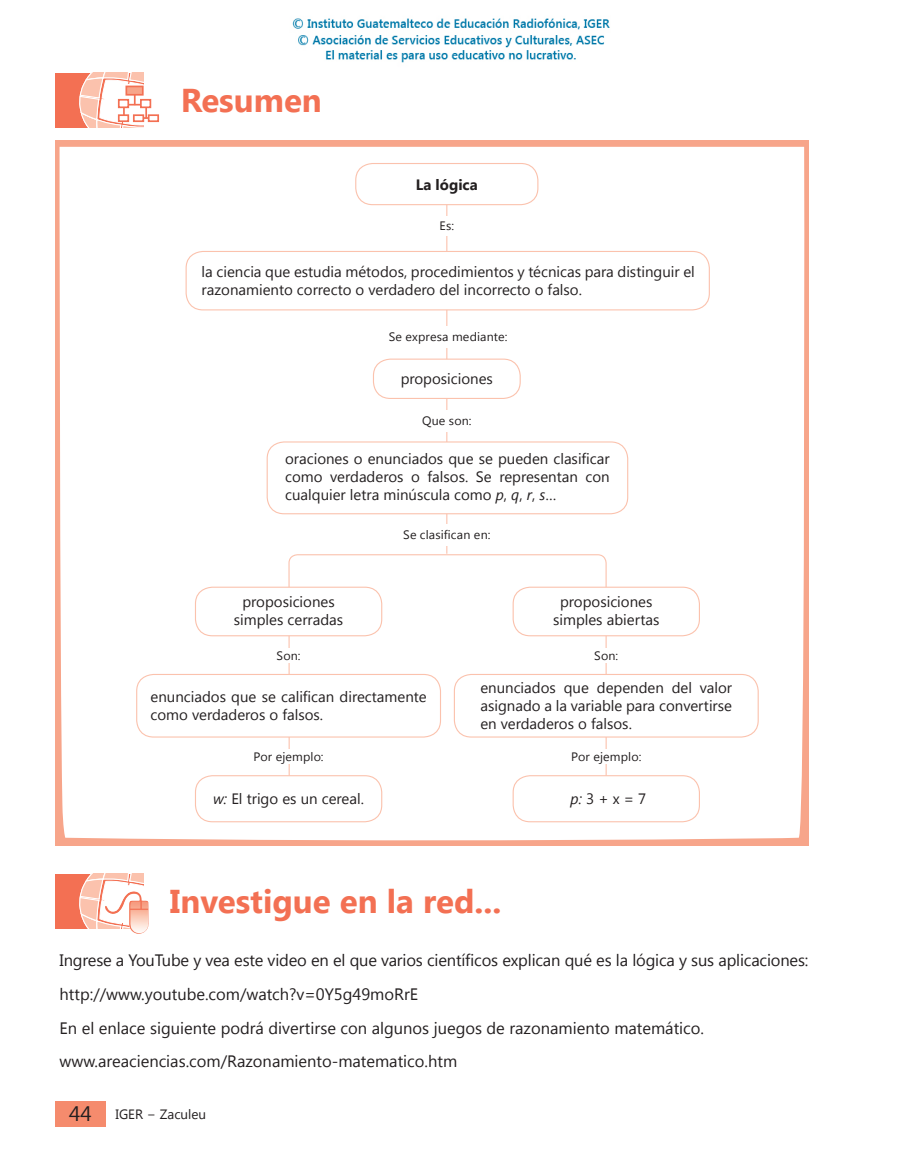
<style>
.page{position:relative;width:902px;height:1161px;background:#fff}
.page>*{position:absolute;margin:0;border:0;box-sizing:border-box;transform-origin:0 0}
.t1{font:700 33px "Segoe UI";color:#f37053}
.t2{font:16.5px/33.8px "Segoe UI";color:#231f20}
.t3{font:15px/18px "Segoe UI";color:#231f20;text-align:justify}
.t4{font:700 15px "Segoe UI";color:#231f20}
.t5{font:13.5px "Segoe UI";color:#231f20}
.t6{font:12.15px "Segoe UI";letter-spacing:.015em;color:#231f20}
.s1{font-style:italic}
.s2{font-size:21px}
</style>
<div class="page">
<div style="left:55px;top:140px;width:753px;height:705px;background:#f7a58a"></div>
<div style="left:60px;top:147px;width:745px;height:694px;background:#fff"></div>
<div style="left:55px;top:874px;width:89px;height:55px;background:#f37053"></div>
<svg style="left:79px;top:874px;width:65px;height:55px;background:#fbcdbf"></svg>
<img style="left:105px;top:891px;width:33px;height:23px">
<div style="left:288px;top:554px;width:319px;height:239px;background:#fff"></div>
<div style="left:222px;top:648px;width:133px;height:15px;background:#fff"></div>
<div style="left:539px;top:648px;width:133px;height:15px;background:#fff"></div>
<div style="left:222px;top:749px;width:133px;height:15px;background:#fff"></div>
<div style="left:539px;top:749px;width:133px;height:15px;background:#fff"></div>
<div style="left:195px;top:776px;width:186px;height:46px;background:#fff;border-radius:17px"></div>
<div style="left:195px;top:775px;width:187px;height:47px;border:1px solid #fbc2ad;border-radius:17px"></div>
<div style="left:513px;top:776px;width:186px;height:46px;background:#fff;border-radius:17px"></div>
<div style="left:512px;top:775px;width:188px;height:47px;border:1px solid #fbc2ad;border-radius:17px"></div>
<hr style="left:446px;top:171px;width:1px;height:383px;background:#fbc2ad">
<div style="left:394px;top:216px;width:105px;height:20px;background:#fff"></div>
<div style="left:358px;top:326px;width:180px;height:21px;background:#fff"></div>
<div style="left:368px;top:410px;width:157px;height:22px;background:#fff"></div>
<div style="left:368px;top:524px;width:157px;height:22px;background:#fff"></div>
<div style="left:356px;top:163px;width:182px;height:42px;background:#fff;border-radius:17px"></div>
<div style="left:355px;top:163px;width:183px;height:42px;border:1px solid #fbc2ad;border-radius:17px"></div>
<div style="left:373px;top:359px;width:147px;height:39px;background:#fff;border-radius:17px"></div>
<div style="left:373px;top:359px;width:147px;height:40px;border:1px solid #fbc2ad;border-radius:17px"></div>
<div style="left:267px;top:442px;width:360px;height:72px;background:#fff;border-radius:17px"></div>
<div style="left:266px;top:441px;width:362px;height:73px;border:1px solid #fbc2ad;border-radius:17px"></div>
<div style="left:186px;top:251px;width:523px;height:59px;background:#fff;border-radius:17px"></div>
<div style="left:185px;top:251px;width:524px;height:59px;border:1px solid #fbc2ad;border-radius:17px"></div>
<div style="left:195px;top:587px;width:186px;height:49px;background:#fff;border-radius:17px"></div>
<div style="left:195px;top:587px;width:187px;height:49px;border:1px solid #fbc2ad;border-radius:17px"></div>
<div style="left:513px;top:587px;width:186px;height:49px;background:#fff;border-radius:17px"></div>
<div style="left:512px;top:587px;width:188px;height:49px;border:1px solid #fbc2ad;border-radius:17px"></div>
<div style="left:137px;top:674px;width:303px;height:63px;background:#fff;border-radius:17px"></div>
<div style="left:136px;top:674px;width:305px;height:63px;border:1px solid #fbc2ad;border-radius:17px"></div>
<div style="left:454px;top:674px;width:304px;height:63px;background:#fff;border-radius:17px"></div>
<div style="left:454px;top:674px;width:304px;height:63px;border:1px solid #fbc2ad;border-radius:17px"></div>
<div style="left:55px;top:1101px;width:50px;height:25px;background:#f58b6d"></div>
<div style="left:55px;top:73px;width:89px;height:55px;background:#f37053"></div>
<svg style="left:79px;top:73px;width:74px;height:55px"></svg>
<div style="left:118px;top:99px;width:11px;height:9px;background:#fff;border:2px solid #f37053"></div>
<div style="left:140px;top:99px;width:11px;height:9px;background:#fff;border:2px solid #f37053"></div>
<svg style="left:133px;top:114px;width:11px;height:8px"></svg>
<svg style="left:118px;top:114px;width:11px;height:8px"></svg>
<svg style="left:148px;top:114px;width:11px;height:8px"></svg>
<img style="left:292px;top:18px;width:318px;height:45px">
<h1 class="t1" style="left:181px;top:77px;width:143px">Resumen</h1>
<p class="t4" style="left:415px;top:174px;width:64px">La lógica</p>
<p class="t6" style="left:439px;top:218px;width:16px">Es:</p>
<p class="t3" style="left:201px;top:262px;width:494px">la ciencia que estudia métodos, procedimientos y técnicas para distinguir el razonamiento correcto o verdadero del incorrecto o falso.</p>
<p class="t6" style="left:388px;top:328px;width:120px">Se expresa mediante:</p>
<p class="t3" style="left:400px;top:369px;width:94px">proposiciones</p>
<p class="t6" style="left:422px;top:413px;width:51px">Que son:</p>
<p class="t3" style="left:285px;top:449px;width:326px">oraciones o enunciados que se pueden clasificar como verdaderos o falsos. Se representan con cualquier letra minúscula como <span class="s1">p</span>, <span class="s1">q</span>, <span class="s1">r</span>, <span class="s1">s</span>…</p>
<p class="t6" style="left:403px;top:526px;width:89px">Se clasifican en:</p>
<p class="t3" style="left:234px;top:592px;width:111px;text-align:center">proposiciones simples cerradas</p>
<p class="t3" style="left:553px;top:592px;width:108px;text-align:center">proposiciones simples abiertas</p>
<p class="t6" style="left:276px;top:647px;width:26px">Son:</p>
<p class="t6" style="left:594px;top:647px;width:26px">Son:</p>
<p class="t3" style="left:150px;top:687px;width:277px">enunciados que se califican directamente como verdaderos o falsos.</p>
<p class="t3" style="left:480px;top:678px;width:253px">enunciados que dependen del valor asignado a la variable para convertirse en verdaderos o falsos.</p>
<p class="t6" style="left:253px;top:748px;width:72px">Por ejemplo:</p>
<p class="t6" style="left:571px;top:748px;width:72px">Por ejemplo:</p>
<p class="t3" style="left:213px;top:789px;width:152px"><span class="s1">w:</span> El trigo es un cereal.</p>
<p class="t3" style="left:570px;top:789px;width:77px"><span class="s1">p:</span> 3 + x = 7</p>
<h1 class="t1" style="left:170px;top:878px;width:333px">Investigue en la red...</h1>
<p class="t2" style="left:60px;top:943px;width:750px">Ingrese a YouTube y vea este video en el que varios científicos explican qué es la lógica y sus aplicaciones: http://www.youtube.com/watch?v=0Y5g49moRrE<br>En el enlace siguiente podrá divertirse con algunos juegos de razonamiento matemático. www.areaciencias.com/Razonamiento-matematico.htm</p>
<p class="t5" style="left:69px;top:1104px;width:139px"><span class="s2">44</span> IGER − Zaculeu</p>
</div>
